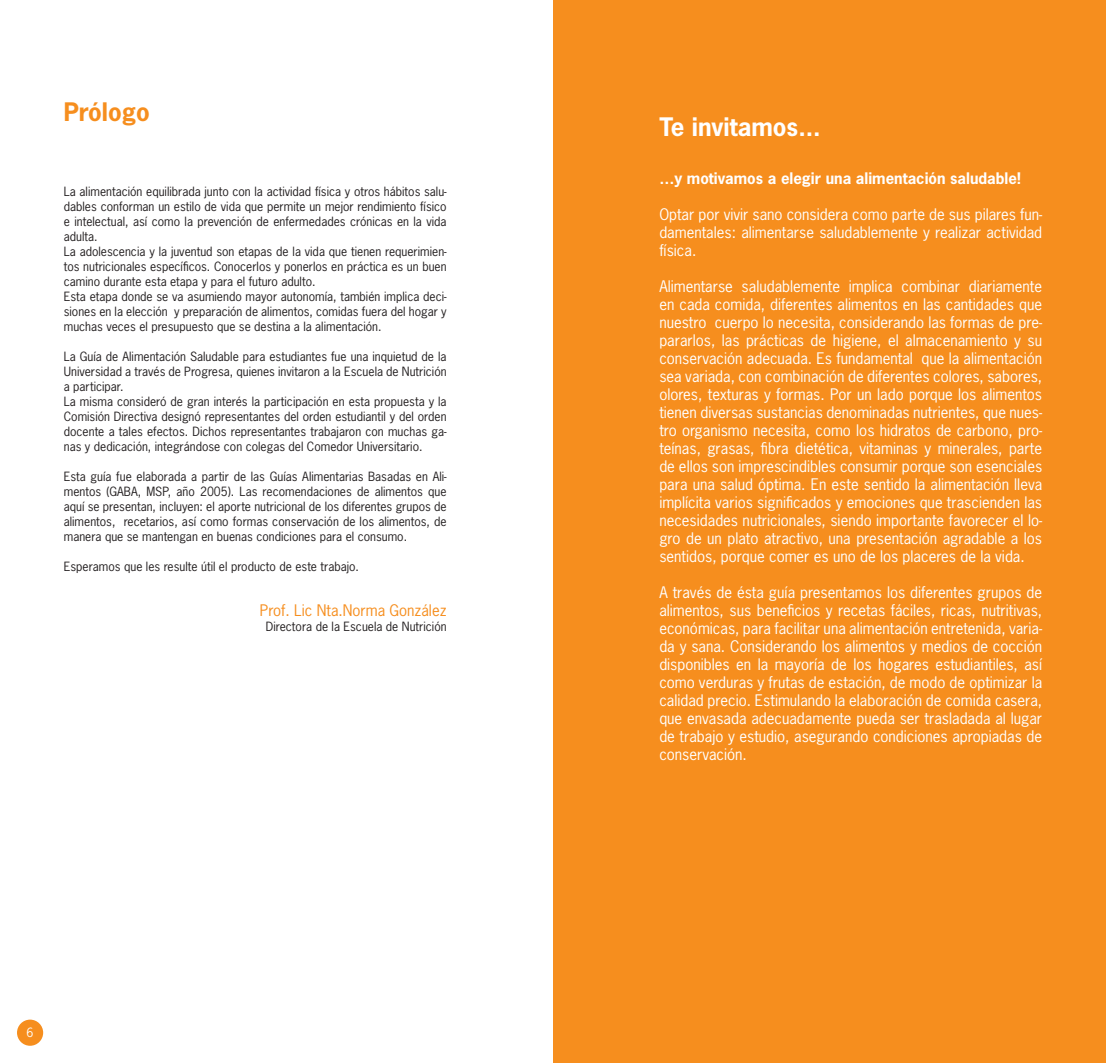
<style>
.page{position:relative;width:1106px;height:1063px;background:#fff}
.page>*{position:absolute;margin:0;border:0;box-sizing:border-box;transform-origin:0 0}
.t1{font:700 24px "News Gothic Std";color:#fff}
.t2{font:700 24px "News Gothic Std";color:#f68e1e}
.t3{font:15px/18px "News Gothic Std";color:#fff;text-align:justify}
.t4{font:700 15px "News Gothic Std";color:#fff}
.t5{font:15px "News Gothic Std";color:#f68e1e}
.t6{font:12px/15px "News Gothic Std";color:#231f20}
.t7{font:12px "News Gothic Std";color:#fff}
</style>
<div class="page">
<div style="left:553px;top:0;width:553px;height:1063px;background:#f68e1e"></div>
<div style="left:17px;top:1020px;width:26px;height:26px;background:#f68e1e;border-radius:50%"></div>
<h1 class="t2" style="left:64px;top:96px;width:87px">Prólogo</h1>
<p class="t6" style="left:64px;top:184px;width:384px">La alimentación equilibrada junto con la actividad física y otros hábitos salu&shy;dables conforman un estilo de vida que permite un mejor rendimiento físico e intelectual, así como la prevención de enfermedades crónicas en la vida adulta.<br>La adolescencia y la juventud son etapas de la vida que tienen requerimien&shy;tos nutricionales específicos. Conocerlos y ponerlos en práctica es un buen camino durante esta etapa y para el futuro adulto.<br>Esta etapa donde se va asumiendo mayor autonomía, también implica deci&shy;siones en la elección y preparación de alimentos, comidas fuera del hogar y muchas veces el presupuesto que se destina a la alimentación.</p>
<p class="t6" style="left:64px;top:349px;width:384px">La Guía de Alimentación Saludable para estudiantes fue una inquietud de la Universidad a través de Progresa, quienes invitaron a la Escuela de Nutrición a participar.<br>La misma consideró de gran interés la participación en esta propuesta y la Comisión Directiva designó representantes del orden estudiantil y del orden docente a tales efectos. Dichos representantes trabajaron con muchas ga&shy;nas y dedicación, integrándose con colegas del Comedor Universitario.</p>
<p class="t6" style="left:64px;top:469px;width:384px;text-align:justify">Esta guía fue elaborada a partir de las Guías Alimentarias Basadas en Ali&shy;mentos (GABA, MSP, año 2005). Las recomendaciones de alimentos que aquí se presentan, incluyen: el aporte nutricional de los diferentes grupos de alimentos, recetarios, así como formas conservación de los alimentos, de manera que se mantengan en buenas condiciones para el consumo.</p>
<p class="t6" style="left:64px;top:559px;width:297px">Esperamos que les resulte útil el producto de este trabajo.</p>
<p class="t5" style="left:260px;top:601px;width:188px">Prof. Lic Nta.Norma González</p>
<p class="t6" style="left:266px;top:619px;width:182px">Directora de la Escuela de Nutrición</p>
<p class="t7" style="left:27px;top:1024px;width:8px">6</p>
<h1 class="t1" style="left:659px;top:111px;width:163px">Te invitamos...</h1>
<p class="t4" style="left:659px;top:169px;width:363px">…y motivamos a elegir una alimentación saludable!</p>
<p class="t3" style="left:659px;top:206px;width:384px">Optar por vivir sano considera como parte de sus pilares fun&shy;damentales: alimentarse saludablemente y realizar actividad física.</p>
<p class="t3" style="left:659px;top:278px;width:384px">Alimentarse saludablemente implica combinar diariamente en cada comida, diferentes alimentos en las cantidades que nuestro cuerpo lo necesita, considerando las formas de pre&shy;pararlos, las prácticas de higiene, el almacenamiento y su conservación adecuada. Es fundamental que la alimentación sea variada, con combinación de diferentes colores, sabores, olores, texturas y formas. Por un lado porque los alimentos tienen diversas sustancias denominadas nutrientes, que nues&shy;tro organismo necesita, como los hidratos de carbono, pro&shy;teínas, grasas, fibra dietética, vitaminas y minerales, parte de ellos son imprescindibles consumir porque son esenciales para una salud óptima. En este sentido la alimentación lleva implícita varios significados y emociones que trascienden las necesidades nutricionales, siendo importante favorecer el lo&shy;gro de un plato atractivo, una presentación agradable a los sentidos, porque comer es uno de los placeres de la vida.</p>
<p class="t3" style="left:659px;top:584px;width:384px">A través de ésta guía presentamos los diferentes grupos de alimentos, sus beneficios y recetas fáciles, ricas, nutritivas, económicas, para facilitar una alimentación entretenida, varia&shy;da y sana. Considerando los alimentos y medios de cocción disponibles en la mayoría de los hogares estudiantiles, así como verduras y frutas de estación, de modo de optimizar la calidad precio. Estimulando la elaboración de comida casera, que envasada adecuadamente pueda ser trasladada al lugar de trabajo y estudio, asegurando condiciones apropiadas de conservación.</p>
</div>
